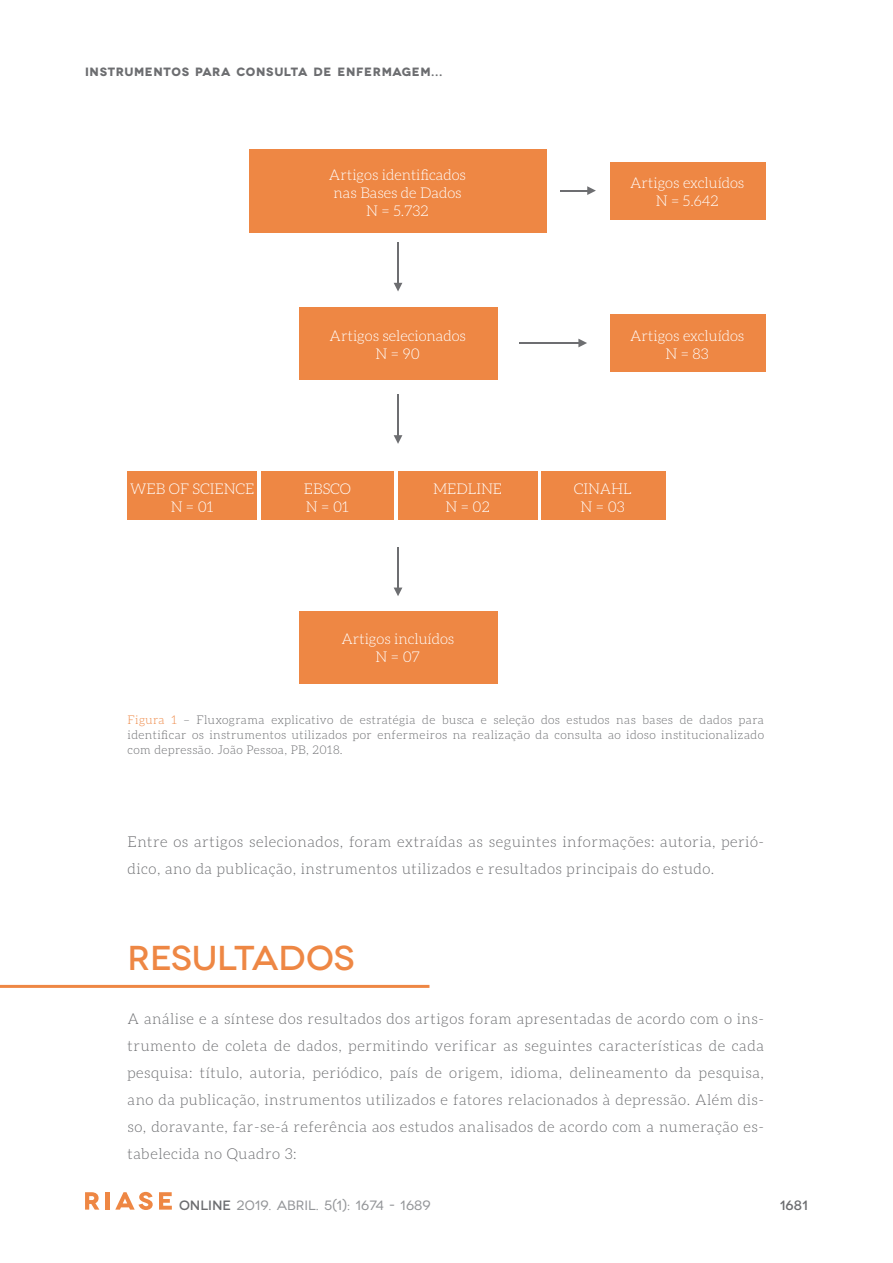
<style>
.page{position:relative;width:893px;height:1263px;background:#fff}
.page>*{position:absolute;margin:0;border:0;box-sizing:border-box;transform-origin:0 0}
.t1{font:500 34.5px "Novecentowide";letter-spacing:-.01em;color:#ee8744}
.t2{font:300 15px/27px "Aleo";letter-spacing:.035em;color:#6c6d70}
.t3{font:300 14.85px/18px "Aleo";color:#fff;text-align:center}
.t4{font:13.5px "Novecentowide";letter-spacing:.005em;color:#939598}
.t5{font:500 13.5px "Novecentowide";color:#6c6d70}
.t6{font:300 12px/15px "Aleo";letter-spacing:.03em;color:#6c6d70;text-align:justify}
.t7{font:700 12px "Novecentowide";letter-spacing:.055em;color:#6c6d70}
.s1{color:#ee8744}
.s2{font-weight:500;color:#6c6d70}
</style>
<div class="page">
<svg style="left:85px;top:1192px;width:14px;height:17px"></svg>
<hr style="left:106px;top:1192px;width:4px;height:17px;background:#ee8744">
<svg style="left:115px;top:1192px;width:38px;height:18px"></svg>
<svg style="left:159px;top:1192px;width:13px;height:17px"></svg>
<hr style="left:0;top:985px;width:429px;height:3px;background:#ee8744">
<div style="left:249px;top:149px;width:298px;height:83px;background:#ee8744"></div>
<svg style="left:587px;top:186px;width:9px;height:9px"></svg>
<hr style="left:560px;top:190px;width:30px;height:1px;background:#6d6e71">
<svg style="left:394px;top:283px;width:8px;height:8px"></svg>
<hr style="left:397px;top:242px;width:2px;height:44px;background:#6d6e71">
<div style="left:299px;top:307px;width:198px;height:72px;background:#ee8744"></div>
<div style="left:128px;top:471px;width:129px;height:48px;background:#ee8744"></div>
<div style="left:261px;top:471px;width:133px;height:48px;background:#ee8744"></div>
<div style="left:398px;top:471px;width:140px;height:48px;background:#ee8744"></div>
<div style="left:541px;top:471px;width:124px;height:48px;background:#ee8744"></div>
<div style="left:610px;top:162px;width:155px;height:57px;background:#ee8744"></div>
<div style="left:610px;top:314px;width:155px;height:57px;background:#ee8744"></div>
<div style="left:299px;top:611px;width:198px;height:73px;background:#ee8744"></div>
<svg style="left:578px;top:339px;width:9px;height:8px"></svg>
<hr style="left:520px;top:342px;width:61px;height:2px;background:#6d6e71">
<svg style="left:394px;top:435px;width:8px;height:9px"></svg>
<hr style="left:397px;top:394px;width:2px;height:44px;background:#6d6e71">
<svg style="left:394px;top:587px;width:8px;height:9px"></svg>
<hr style="left:397px;top:547px;width:2px;height:43px;background:#6d6e71">
<p class="t7" style="left:85px;top:64px;width:359px">INSTRUMENTOS PARA CONSULTA DE ENFERMAGEM...</p>
<p class="t3" style="left:329px;top:165px;width:138px">Artigos identificados nas Bases de Dados<br>N = 5.732</p>
<p class="t3" style="left:330px;top:327px;width:138px">Artigos selecionados<br>N=90</p>
<p class="t3" style="left:630px;top:174px;width:116px">Artigos excluídos<br>N = 5.642</p>
<p class="t3" style="left:630px;top:326px;width:116px">Artigos excluídos<br>N=83</p>
<p class="t3" style="left:130px;top:479px;width:126px">WEB OF SCIENCE<br>N=01</p>
<p class="t3" style="left:304px;top:479px;width:49px;text-align:left">EBSCO<br>N=01</p>
<p class="t3" style="left:433px;top:479px;width:71px">MEDLINE<br>N=02</p>
<p class="t3" style="left:574px;top:479px;width:59px">CINAHL<br>N=03</p>
<p class="t3" style="left:341px;top:629px;width:114px">Artigos incluídos<br>N=07</p>
<p class="t6" style="left:128px;top:711px;width:638px"><span class="s1">Figura 1</span> – Fluxograma explicativo de estratégia de busca e seleção dos estudos nas bases de dados para identificar os instrumentos utilizados por enfermeiros na realização da consulta ao idoso institucionalizado com depressão. João Pessoa, PB, 2018.</p>
<p class="t2" style="left:128px;top:827px;width:638px">Entre os artigos selecionados, foram extraídas as seguintes informações: autoria, perió&shy;dico, ano da publicação, instrumentos utilizados e resultados principais do estudo.</p>
<h1 class="t1" style="left:128px;top:934px;width:229px">RESULTADOS</h1>
<p class="t2" style="left:128px;top:1004px;width:638px;text-align:justify">A análise e a síntese dos resultados dos artigos foram apresentadas de acordo com o ins&shy;trumento de coleta de dados, permitindo verificar as seguintes características de cada pesquisa: título, autoria, periódico, país de origem, idioma, delineamento da pesquisa, ano da publicação, instrumentos utilizados e fatores relacionados à depressão. Além dis&shy;so, doravante, far-se-á referência aos estudos analisados de acordo com a numeração es&shy;tabelecida no Quadro 3:</p>
<p class="t4" style="left:179px;top:1195px;width:253px"><span class="s2">ONLINE</span> 2019. abril. 5(1): 1674 - 1689</p>
<p class="t5" style="left:780px;top:1195px;width:30px">1681</p>
</div>
